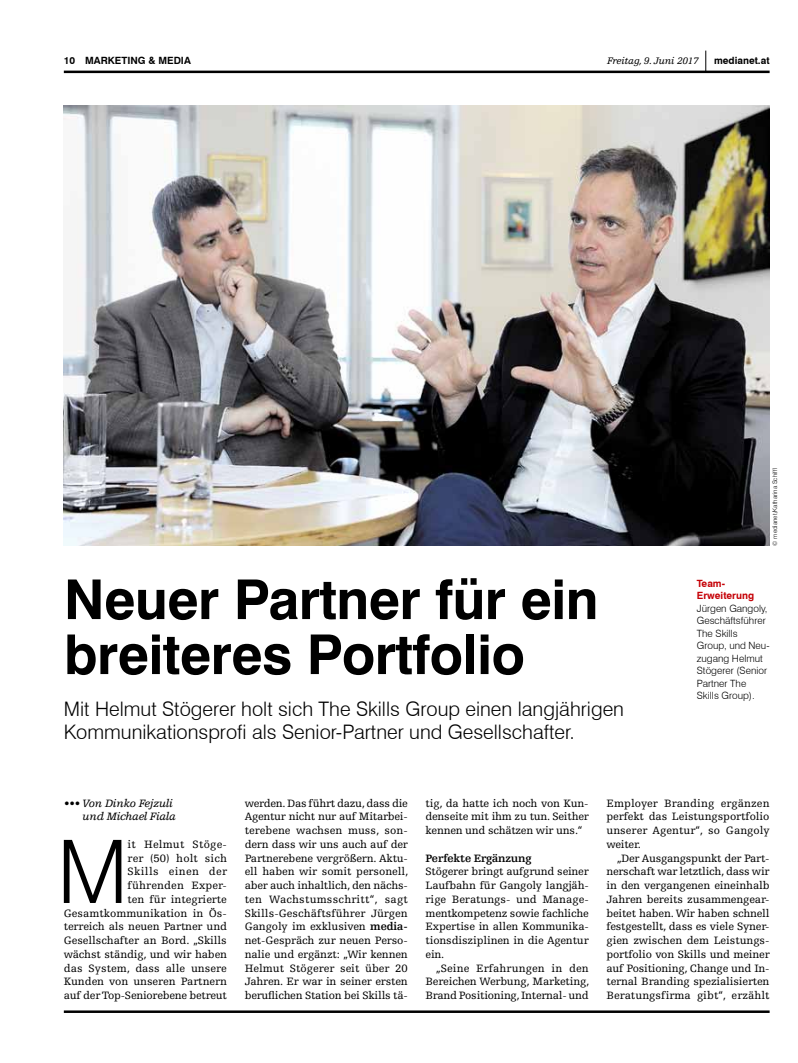
<style>
.page{position:relative;width:798px;height:1063px;background:#fff}
.page>*{position:absolute;margin:0;border:0;box-sizing:border-box;transform-origin:0 0}
.t1{font:300 87.75px "Swiss 721 BT";color:#000}
.t2{font:700 55px/55px "Swiss 721 BT";letter-spacing:-.01em;color:#000}
.t3{font:300 20px/22.5px "Swiss 721 BT";color:#000}
.t4{font:11.25px/13.8px "Egyptienne FLT Std";letter-spacing:-.015em;color:#000;text-align:justify}
.t5{font:italic 11.25px/13.8px "Egyptienne FLT Std";letter-spacing:-.02em;color:#000;text-align:right}
.t6{font:700 11.25px "Egyptienne FLT Std";letter-spacing:-.02em;color:#000}
.t7{font:300 10px/12.5px "Swiss 721 BT";color:#000}
.t8{font:700 10px "Swiss 721 BT";color:#000}
.t9{font:italic 10px "Egyptienne FLT Std";letter-spacing:-.02em;color:#000}
.t10{font:700 10px/12.5px "Swiss 721 BT";color:#c50006}
.t11{font:300 6.25px "Swiss 721 BT";color:#000}
.s1{font-weight:700}
</style>
<div class="page">
<svg style="left:705px;top:51px;width:1px;height:20px"></svg>
<hr style="left:64px;top:71px;width:705px;height:2px;background:#000">
<hr style="left:64px;top:1010px;width:705px;height:3px;background:#000">
<img style="left:64px;top:106px;width:705px;height:440px">
<p class="t8" style="left:64px;top:55px;width:128px">10 marketing &amp; media</p>
<p class="t9" style="left:606px;top:56px;width:93px">Freitag, 9. Juni 2017</p>
<p class="t8" style="left:713px;top:55px;width:57px">medianet.at</p>
<p class="t11" style="left:770px;top:546px;width:79px;rotate:-90deg">© medianet/Katharina Schiffl</p>
<h2 class="t2" style="left:64px;top:572px;width:536px">Neuer Partner für ein breiteres Portfolio</h2>
<h3 class="t3" style="left:64px;top:698px;width:561px">Mit Helmut Stögerer holt sich The Skills Group einen langjährigen<br>Kommunikationsprofi als Senior-Partner und Gesellschafter.</h3>
<p class="t10" style="left:696px;top:577px;width:59px">Team-<br>Erweiterung</p>
<p class="t7" style="left:696px;top:602px;width:74px">Jürgen Gangoly,<br>Geschäftsführer<br>The Skills<br>Group, und Neu&shy;zugang Helmut<br>Stögerer (Senior<br>Partner The<br>Skills Group).</p>
<p class="t5" style="left:64px;top:796px;width:114px">••• Von Dinko Fejzuli und Michael Fiala</p>
<h1 class="t1" style="left:57px;top:818px;width:73px">M</h1>
<p class="t4" style="left:64px;top:838px;width:165px;text-align:right">it Helmut Stöge-<br>rer (50) holt sich<br>Skills einen der<br>führenden Exper-<br>ten für integrierte<br>Gesamtkommunikation in Ös&shy;terreich als neuen Partner und<br>Gesellschafter an Bord. „Skills wächst ständig, und wir haben das System, dass alle unsere<br>Kunden von unseren Partnern auf der Top-Seniorebene betreut</p>
<p class="t4" style="left:244px;top:796px;width:165px">werden. Das führt dazu, dass die Agentur nicht nur auf Mitarbei&shy;terebene wachsen muss, son&shy;dern dass wir uns auch auf der Partnerebene vergrößern. Aktu&shy;ell haben wir somit personell, aber auch inhaltlich, den nächs&shy;ten Wachstumsschritt“, sagt Skills-Geschäftsführer Jürgen Gangoly im exklusiven <span class="s1">media&shy;</span>net-Gespräch zur neuen Perso&shy;nalie und ergänzt: „Wir kennen Helmut Stögerer seit über 20<br>Jahren. Er war in seiner ersten beruflichen Station bei Skills tä-</p>
<p class="t4" style="left:425px;top:796px;width:164px">tig, da hatte ich noch von Kun&shy;denseite mit ihm zu tun. Seither kennen und schätzen wir uns.“</p>
<p class="t6" style="left:425px;top:852px;width:107px">Perfekte Ergänzung</p>
<p class="t4" style="left:425px;top:865px;width:165px">Stögerer bringt aufgrund seiner Laufbahn für Gangoly langjäh&shy;rige Beratungs- und Manage&shy;mentkompetenz sowie fachliche Expertise in allen Kommunika&shy;tionsdisziplinen in die Agentur ein.</p>
<p class="t4" style="left:425px;top:961px;width:165px;text-indent:11px">„Seine Erfahrungen in den Bereichen Werbung, Marketing, Brand Positioning, Internal- und</p>
<p class="t4" style="left:606px;top:796px;width:165px">Employer Branding ergänzen perfekt das Leistungsportfolio unserer Agentur“, so Gangoly weiter.</p>
<p class="t4" style="left:606px;top:851px;width:165px;text-indent:11px">„Der Ausgangspunkt der Part&shy;nerschaft war letztlich, dass wir in den vergangenen eineinhalb Jahren bereits zusammengear&shy;beitet haben. Wir haben schnell festgestellt, dass es viele Syner&shy;gien zwischen dem Leistungs&shy;portfolio von Skills und meiner auf Positioning, Change und In&shy;ternal Branding spezialisierten Beratungsfirma gibt“, erzählt</p>
</div>
